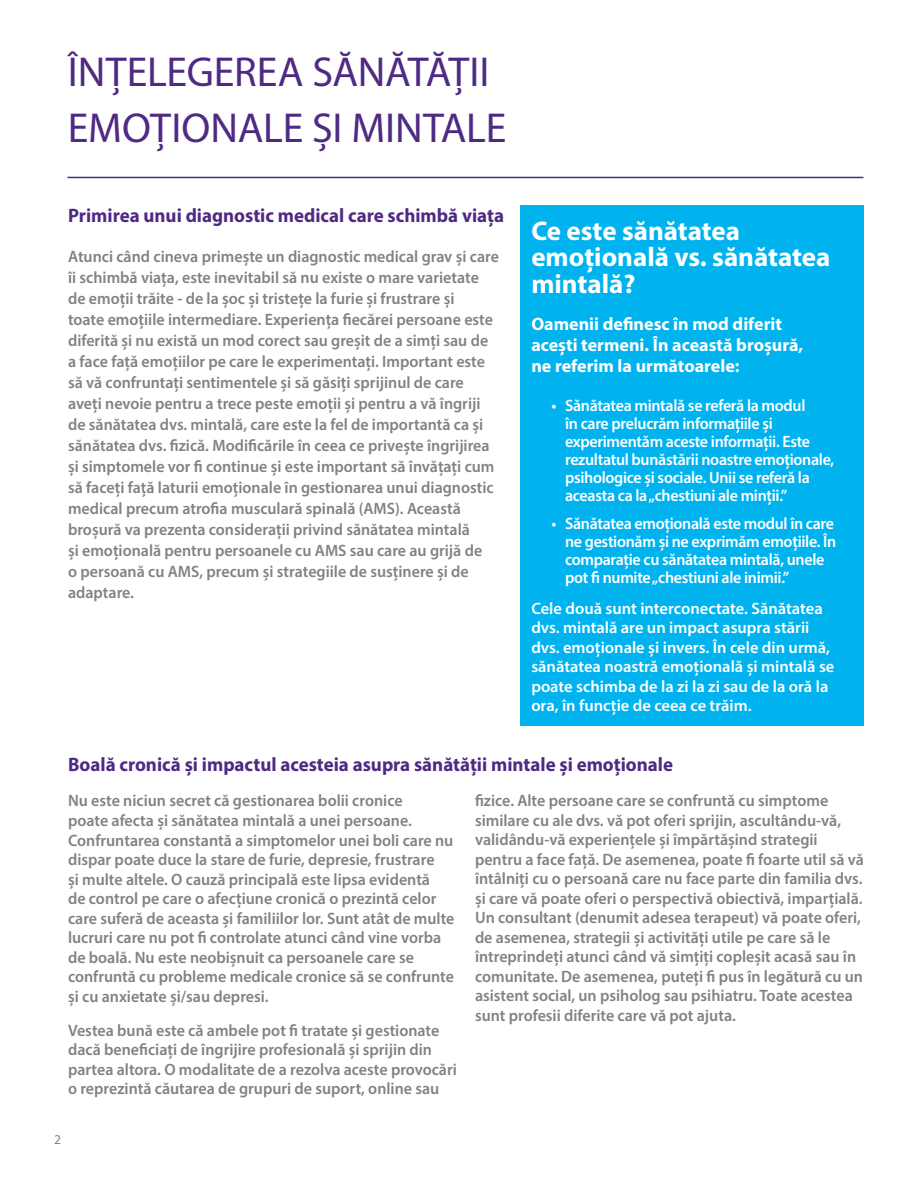
<style>
.page{position:relative;width:918px;height:1188px;background:#fff}
.page>*{position:absolute;margin:0;border:0;box-sizing:border-box;transform-origin:0 0}
.t1{font:42px/57px "Myriad Pro";letter-spacing:-.01em;color:#4f2a84}
.t2{font:700 27px/26.4px "Myriad Pro";color:#fff}
.t3{font:700 19.5px "Myriad Pro";color:#4f2a84}
.t4{font:700 18px/21px "Myriad Pro";color:#fff}
.t5{font:600 16.5px/19.5px "Myriad Pro";color:#808285}
.t6{font:600 16.5px/18px "Myriad Pro";letter-spacing:-.02em;color:#fff}
.t7{font:600 16.5px/19.5px "Myriad Pro";color:#fff}
.t8{font:13.5px "Myriad Pro";color:#808285}
</style>
<div class="page">
<hr style="left:68px;top:177px;width:795px;height:1px;background:#4f2a84">
<div style="left:521px;top:206px;width:343px;height:520px;background:#00b3ef"></div>
<h1 class="t1" style="left:68px;top:42px;width:440px">ÎNȚELEGEREA SĂNĂTĂȚII<br>EMOȚIONALE ȘI MINTALE</h1>
<p class="t3" style="left:68px;top:202px;width:437px">Primirea unui diagnostic medical care schimbă viața</p>
<p class="t5" style="left:68px;top:245px;width:432px;line-height:21px">Atunci când cineva primește un diagnostic medical grav și care îi schimbă viața, este inevitabil să nu existe o mare varietate de emoții trăite - de la șoc și tristețe la furie și frustrare și<br>toate emoțiile intermediare. Experiența fiecărei persoane este diferită și nu există un mod corect sau greșit de a simți sau de a face față emoțiilor pe care le experimentați. Important este să vă confruntați sentimentele și să găsiți sprijinul de care aveți nevoie pentru a trece peste emoții și pentru a vă îngriji de sănătatea dvs. mintală, care este la fel de importantă ca și sănătatea dvs. fizică. Modificările în ceea ce privește îngrijirea și simptomele vor fi continue și este important să învățați cum să faceți față laturii emoționale în gestionarea unui diagnostic medical precum atrofia musculară spinală (AMS). Această broșură va prezenta considerații privind sănătatea mintală<br>și emoțională pentru persoanele cu AMS sau care au grijă de<br>o persoană cu AMS, precum și strategiile de susținere și de adaptare.</p>
<h2 class="t2" style="left:531px;top:217px;width:301px">Ce este sănătatea emoțională vs. sănătatea mintală?</h2>
<p class="t4" style="left:531px;top:312px;width:273px">Oamenii definesc în mod diferit acești termeni. În această broșură, ne referim la următoarele:</p>
<p class="t6" style="left:565px;top:396px;width:271px;text-indent:-13px">• Sănătatea mintală se referă la modul<br>în care prelucrăm informațiile și experimentăm aceste informații. Este rezultatul bunăstării noastre emoționale, psihologice și sociale. Unii se referă la aceasta ca la „chestiuni ale minții.”</p>
<p class="t6" style="left:565px;top:514px;width:273px;text-indent:-13px">• Sănătatea emoțională este modul în care ne gestionăm și ne exprimăm emoțiile. În comparație cu sănătatea mintală, unele pot fi numite „chestiuni ale inimii.”</p>
<p class="t7" style="left:531px;top:598px;width:305px">Cele două sunt interconectate. Sănătatea dvs. mintală are un impact asupra stării dvs. emoționale și invers. În cele din urmă, sănătatea noastră emoțională și mintală se poate schimba de la zi la zi sau de la oră la ora, în funcție de ceea ce trăim.</p>
<p class="t3" style="left:68px;top:752px;width:607px">Boală cronică și impactul acesteia asupra sănătății mintale și emoționale</p>
<p class="t5" style="left:68px;top:791px;width:388px">Nu este niciun secret că gestionarea bolii cronice<br>poate afecta și sănătatea mintală a unei persoane.<br>Confruntarea constantă a simptomelor unei boli care nu dispar poate duce la stare de furie, depresie, frustrare<br>și multe altele. O cauză principală este lipsa evidentă<br>de control pe care o afecțiune cronică o prezintă celor care suferă de aceasta și familiilor lor. Sunt atât de multe lucruri care nu pot fi controlate atunci când vine vorba de boală. Nu este neobișnuit ca persoanele care se confruntă cu probleme medicale cronice să se confrunte și cu anxietate și/sau depresi.</p>
<p class="t5" style="left:68px;top:1020px;width:390px">Vestea bună este că ambele pot fi tratate și gestionate dacă beneficiați de îngrijire profesională și sprijin din partea altora. O modalitate de a rezolva aceste provocări o reprezintă căutarea de grupuri de suport, online sau</p>
<p class="t8" style="left:54px;top:1131px;width:8px">2</p>
<p class="t5" style="left:475px;top:791px;width:390px">fizice. Alte persoane care se confruntă cu simptome similare cu ale dvs. vă pot oferi sprijin, ascultându-vă, validându-vă experiențele și împărtășind strategii pentru a face față. De asemenea, poate fi foarte util să vă întâlniți cu o persoană care nu face parte din familia dvs. și care vă poate oferi o perspectivă obiectivă, imparțială.<br>Un consultant (denumit adesea terapeut) vă poate oferi, de asemenea, strategii și activități utile pe care să le întreprindeți atunci când vă simțiți copleșit acasă sau în comunitate. De asemenea, puteți fi pus în legătură cu un asistent social, un psiholog sau psihiatru. Toate acestea sunt profesii diferite care vă pot ajuta.</p>
</div>
